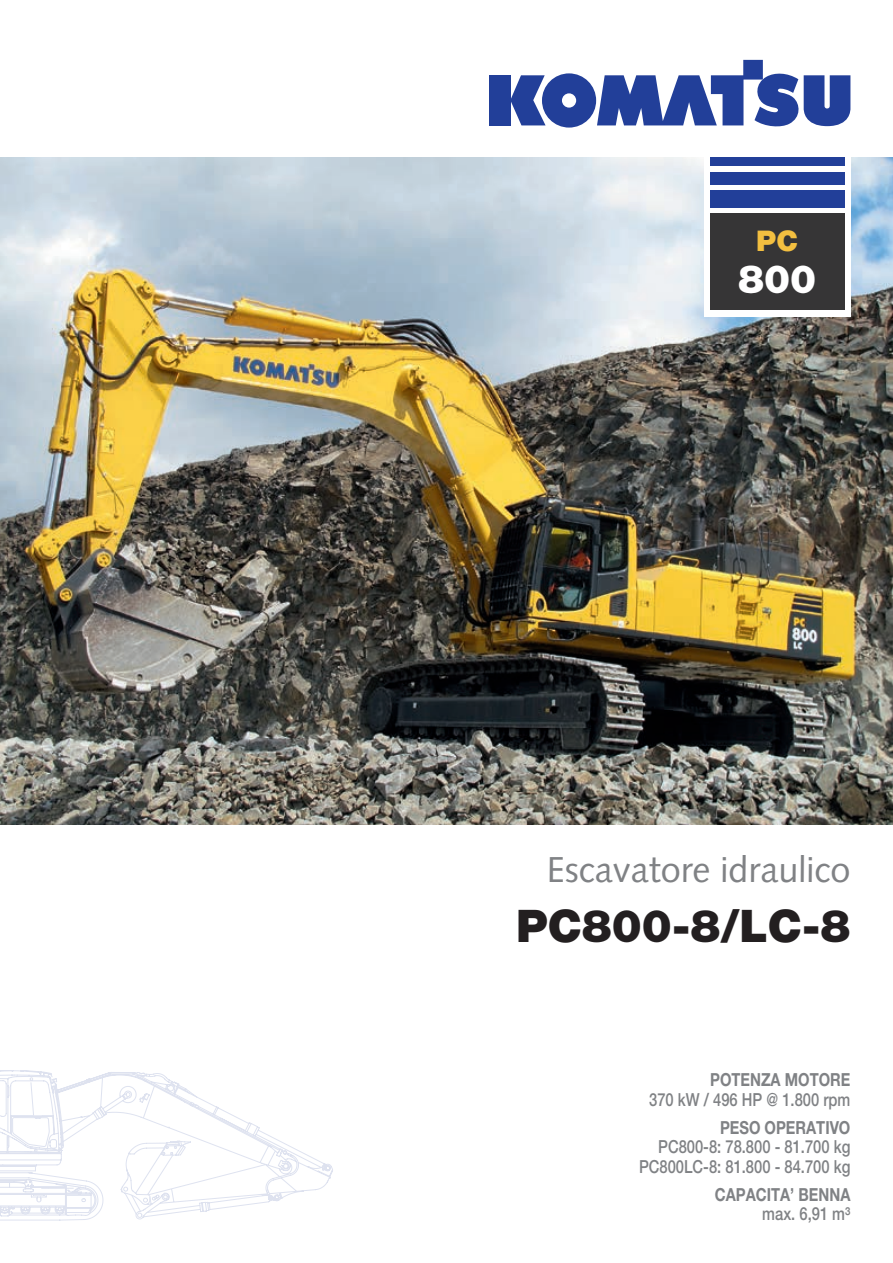
<style>
.page{position:relative;width:893px;height:1263px;background:#fff}
.page>*{position:absolute;margin:0;border:0;box-sizing:border-box;transform-origin:0 0}
.t1{font:900 45px "Helvetica Neue LT Pro";color:#231f20}
.t2{font:900 39px "Helvetica Neue LT Pro";color:#fff}
.t3{font:36px "Syntax LTCE";color:#808285}
.t4{font:900 28.5px "Helvetica Neue LT Pro";color:#f3bf40}
.t5{font:500 18px/19.5px "Helvetica Neue LT Pro";color:#808285;text-align:right;scale:.82 1}
.t6{font:700 18px "Helvetica Neue LT Pro";color:#808285;scale:.82 1}
</style>
<div class="page">
<div style="left:489px;top:75px;width:21px;height:50px;background:#223f99"></div>
<svg style="left:510px;top:60px;width:340px;height:68px"></svg>
<img style="left:0;top:157px;width:893px;height:668px">
<div style="left:704px;top:153px;width:146px;height:163px;background:#fff"></div>
<div style="left:710px;top:213px;width:134px;height:97px;background:#363536"></div>
<div style="left:710px;top:190px;width:134px;height:17px;background:#223f99"></div>
<div style="left:710px;top:172px;width:134px;height:13px;background:#223f99"></div>
<div style="left:710px;top:157px;width:134px;height:9px;background:#223f99"></div>
<svg style="left:0;top:1070px;width:333px;height:150px"></svg>
<h3 class="t4" style="left:756px;top:224px;width:43px">PC</h3>
<h2 class="t2" style="left:738px;top:256px;width:80px">800</h2>
<h3 class="t3" style="left:547px;top:848px;width:305px">Escavatore idraulico</h3>
<h1 class="t1" style="left:516px;top:899px;width:336px">PC800-8/LC-8</h1>
<p class="t6" style="left:710px;top:1069px;width:173px">POTENZA MOTORE</p>
<p class="t5" style="left:649px;top:1089px;width:247px">370 kW / 496 HP @ 1.800 rpm</p>
<p class="t6" style="left:720px;top:1116px;width:161px">PESO OPERATIVO</p>
<p class="t5" style="left:639px;top:1137px;width:259px">PC800-8: 78.800 - 81.700 kg<br>PC800LC-8: 81.800 - 84.700 kg</p>
<p class="t6" style="left:715px;top:1183px;width:167px">CAPACITA’ BENNA</p>
<p class="t5" style="left:762px;top:1204px;width:109px">max. 6,91 m³</p>
</div>
